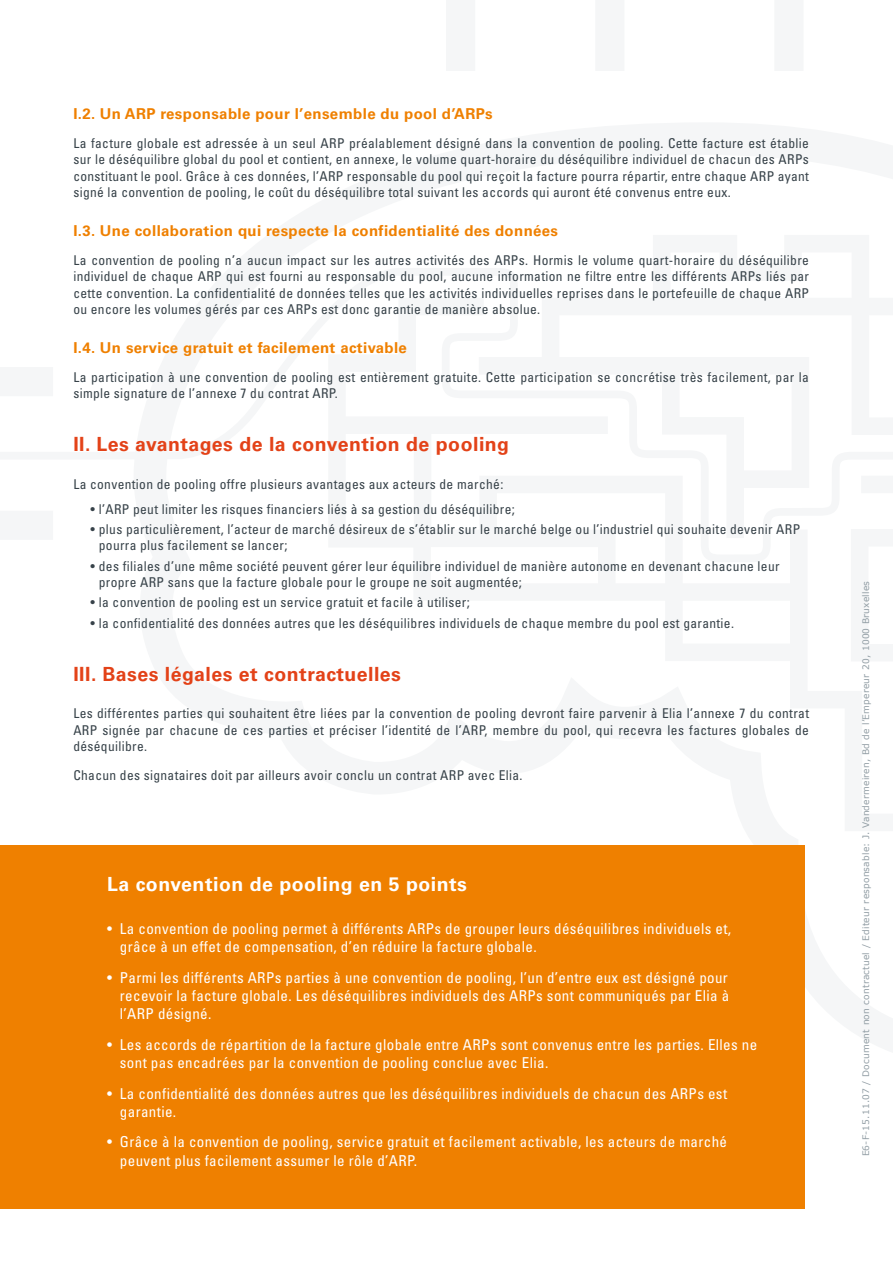
<style>
.page{position:relative;width:893px;height:1263px;background:#fff}
.page>*{position:absolute;margin:0;border:0;box-sizing:border-box;transform-origin:0 0}
.t1{font:700 19.5px "Univers";letter-spacing:.025em;color:#e34218}
.t2{font:700 19.5px "Univers";letter-spacing:.025em;color:#fff}
.t3{font:condensed 15px/18px "Univers";letter-spacing:.025em;color:#fff}
.t4{font:700 15px "Univers";letter-spacing:.025em;color:#ef8000}
.t5{font:condensed 13.5px/16.2px "Univers";letter-spacing:.025em;color:#374249;text-align:justify}
.t6{font:9px "Verdana";letter-spacing:.025em;color:#919da4}
</style>
<div class="page">
<div style="left:0;top:845px;width:805px;height:363px;background:#ef8000"></div>
<p class="t4" style="left:73px;top:105px;width:421px">I.2. Un ARP responsable pour l’ensemble du pool d’ARPs</p>
<p class="t5" style="left:73px;top:135px;width:737px">La facture globale est adressée à un seul ARP préalablement désigné dans la convention de pooling. Cette facture est établie sur le déséquilibre global du pool et contient, en annexe, le volume quart-horaire du déséquilibre individuel de chacun des ARPs constituant le pool. Grâce à ces données, l’ARP responsable du pool qui reçoit la facture pourra répartir, entre chaque ARP ayant signé la convention de pooling, le coût du déséquilibre total suivant les accords qui auront été convenus entre eux.</p>
<p class="t4" style="left:73px;top:222px;width:486px">I.3. Une collaboration qui respecte la confidentialité des données</p>
<p class="t5" style="left:73px;top:252px;width:737px">La convention de pooling n’a aucun impact sur les autres activités des ARPs. Hormis le volume quart-horaire du déséquilibre individuel de chaque ARP qui est fourni au responsable du pool, aucune information ne filtre entre les différents ARPs liés par cette convention. La confidentialité de données telles que les activités individuelles reprises dans le portefeuille de chaque ARP ou encore les volumes gérés par ces ARPs est donc garantie de manière absolue.</p>
<p class="t4" style="left:73px;top:339px;width:335px">I.4. Un service gratuit et facilement activable</p>
<p class="t5" style="left:73px;top:369px;width:737px">La participation à une convention de pooling est entièrement gratuite. Cette participation se concrétise très facilement, par la simple signature de l’annexe 7 du contrat ARP.</p>
<h1 class="t1" style="left:73px;top:433px;width:437px">II. Les avantages de la convention de pooling</h1>
<p class="t5" style="left:73px;top:476px;width:431px">La convention de pooling offre plusieurs avantages aux acteurs de marché:</p>
<p class="t5" style="left:90px;top:500px;width:426px">• l’ARP peut limiter les risques financiers liés à sa gestion du déséquilibre;</p>
<p class="t5" style="left:99px;top:521px;width:703px;text-indent:-9px">• plus particulièrement, l’acteur de marché désireux de s’établir sur le marché belge ou l’industriel qui souhaite devenir ARP pourra plus facilement se lancer;</p>
<p class="t5" style="left:99px;top:557px;width:682px;text-indent:-9px">• des filiales d’une même société peuvent gérer leur équilibre individuel de manière autonome en devenant chacune leur propre ARP sans que la facture globale pour le groupe ne soit augmentée;</p>
<p class="t5" style="left:90px;top:594px;width:381px">• la convention de pooling est un service gratuit et facile à utiliser;</p>
<p class="t5" style="left:90px;top:615px;width:645px">• la confidentialité des données autres que les déséquilibres individuels de chaque membre du pool est garantie.</p>
<h1 class="t1" style="left:73px;top:663px;width:329px">III. Bases légales et contractuelles</h1>
<p class="t5" style="left:73px;top:705px;width:737px">Les différentes parties qui souhaitent être liées par la convention de pooling devront faire parvenir à Elia l’annexe 7 du contrat ARP signée par chacune de ces parties et préciser l’identité de l’ARP, membre du pool, qui recevra les factures globales de déséquilibre.</p>
<p class="t5" style="left:73px;top:767px;width:451px">Chacun des signataires doit par ailleurs avoir conclu un contrat ARP avec Elia.</p>
<h1 class="t2" style="left:107px;top:873px;width:361px">La convention de pooling en 5 points</h1>
<p class="t3" style="left:120px;top:920px;width:613px;text-indent:-13px">• La convention de pooling permet à différents ARPs de grouper leurs déséquilibres individuels et, grâce à un effet de compensation, d’en réduire la facture globale.</p>
<p class="t3" style="left:120px;top:969px;width:611px;text-align:justify;text-indent:-13px">• Parmi les différents ARPs parties à une convention de pooling, l’un d’entre eux est désigné pour recevoir la facture globale. Les déséquilibres individuels des ARPs sont communiqués par Elia à l’ARP désigné.</p>
<p class="t3" style="left:120px;top:1035px;width:639px;text-indent:-13px">• Les accords de répartition de la facture globale entre ARPs sont convenus entre les parties. Elles ne sont pas encadrées par la convention de pooling conclue avec Elia.</p>
<p class="t3" style="left:120px;top:1084px;width:609px;text-indent:-13px">• La confidentialité des données autres que les déséquilibres individuels de chacun des ARPs est garantie.</p>
<p class="t3" style="left:120px;top:1133px;width:609px;text-indent:-13px">• Grâce à la convention de pooling, service gratuit et facilement activable, les acteurs de marché peuvent plus facilement assumer le rôle d’ARP.</p>
<p class="t6" style="left:860px;top:1156px;width:577px;rotate:-90deg">E6-F-15.11.07 / Document non contractuel / Editeur responsable: J. Vandermeiren, Bd de l’Empereur 20, 1000 Bruxelles</p>
</div>
